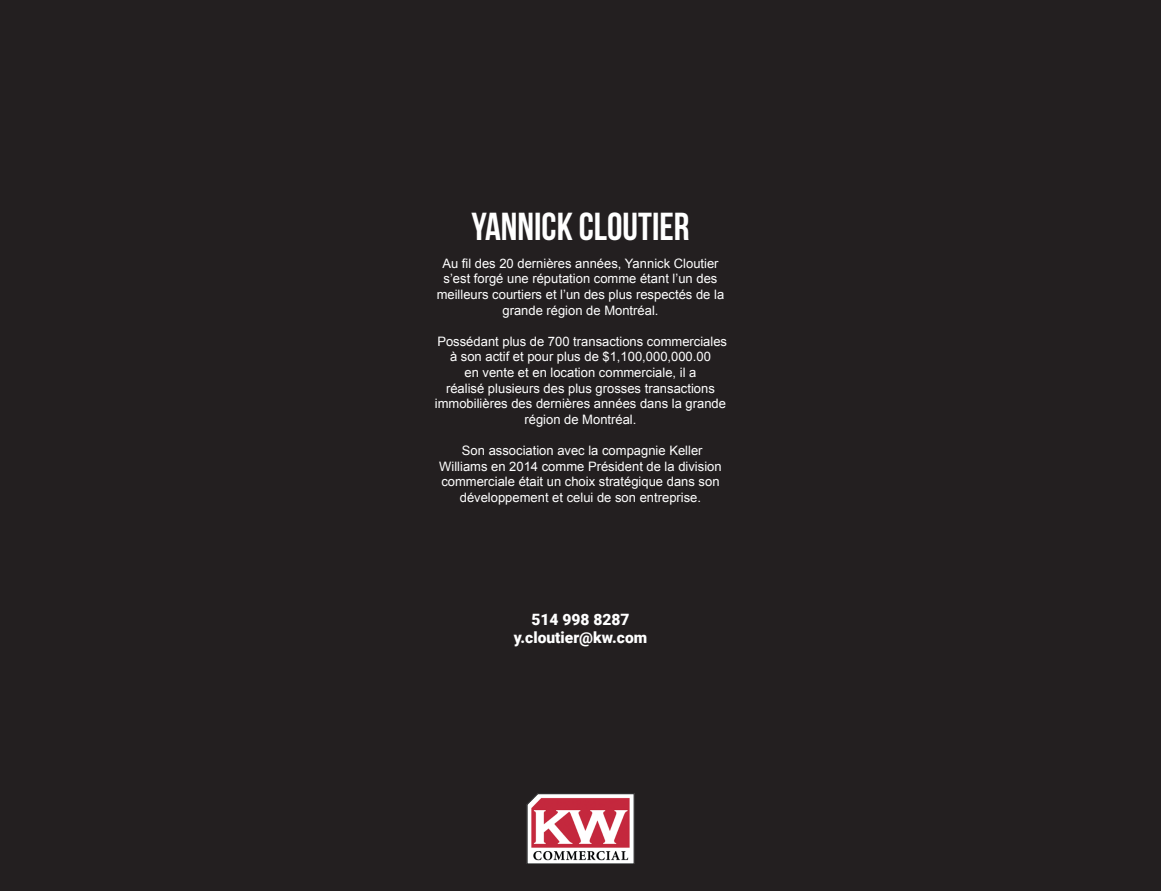
<style>
.page{position:relative;width:1161px;height:891px;background:#231f20}
.page>*{position:absolute;margin:0;border:0;box-sizing:border-box;transform-origin:0 0}
.t1{font:700 39px "Bebas Neue";color:#fff}
.t2{font:900 15.6px/18.1px "Roboto";color:#fff;text-align:center}
.t3{font:13.05px/15.6px "Arial";color:#fff;text-align:center}
</style>
<div class="page">
<img style="left:526px;top:793px;width:109px;height:71px">
<h1 class="t1" style="left:472px;top:205px;width:219px">YANNICK CLOUTIER</h1>
<p class="t3" style="left:437px;top:256px;width:289px">Au fil des 20 dernières années, Yannick Cloutier s’est forgé une réputation comme étant l’un des meilleurs courtiers et l’un des plus respectés de la grande région de Montréal.</p>
<p class="t3" style="left:435px;top:334px;width:294px">Possédant plus de 700 transactions commerciales à son actif et pour plus de $1,100,000,000.00<br>en vente et en location commerciale, il a<br>réalisé plusieurs des plus grosses transactions immobilières des dernières années dans la grande région de Montréal.</p>
<p class="t3" style="left:439px;top:443px;width:284px">Son association avec la compagnie Keller Williams en 2014 comme Président de la division commerciale était un choix stratégique dans son développement et celui de son entreprise.</p>
<p class="t2" style="left:514px;top:610px;width:135px">514 998 8287 y.cloutier@kw.com</p>
</div>
